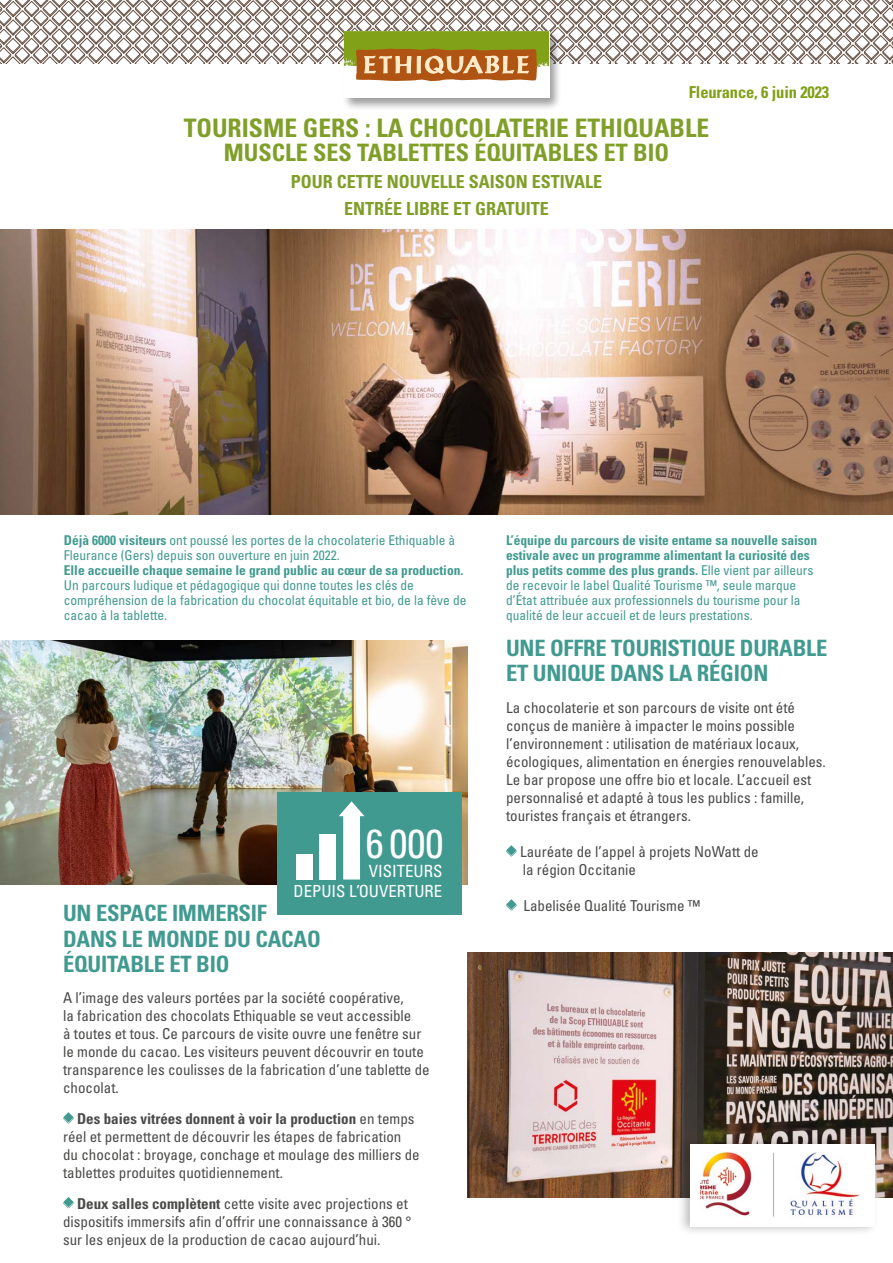
<style>
.page{position:relative;width:893px;height:1263px;background:#fff}
.page>*{position:absolute;margin:0;border:0;box-sizing:border-box;transform-origin:0 0}
.t1{font:condensed 40.5px "Univers LT Std";color:#fff}
.t2{font:700 condensed 25.5px "Univers LT Std";color:#809f29}
.t3{font:700 condensed 24px "Univers LT Std";color:#809f29}
.t4{font:700 condensed 22.5px/25.5px "Univers LT Std";letter-spacing:-.01em;color:#419a90}
.t5{font:700 condensed 18px/27px "Univers LT Std";color:#809f29;text-align:center}
.t6{font:condensed 16.8px "Univers LT Std";color:#fff}
.t7{font:condensed 16.65px "Univers LT Std";color:#fff}
.t8{font:700 condensed 16.5px "Univers LT Std";letter-spacing:-.01em;color:#80a017}
.t9{font:condensed 15px/18px "Univers LT Std";color:#4a4a49}
.t10{font:condensed 13.5px/15px "Univers LT Std";color:#419a90}
.t11{font:700 condensed 13.5px "Univers LT Std";color:#419a90}
.s1{font-weight:700}
</style>
<div class="page">
<svg style="left:63px;top:1112px;width:11px;height:12px"></svg>
<svg style="left:63px;top:1197px;width:11px;height:11px"></svg>
<div style="left:342px;top:29px;width:220px;height:82px;background:#000;opacity:.39"></div>
<div style="left:344px;top:32px;width:205px;height:66px;background:#fff"></div>
<svg style="left:0;top:0;width:893px;height:82px"></svg>
<img style="left:0;top:640px;width:467px;height:244px">
<img style="left:0;top:230px;width:893px;height:284px">
<svg style="left:506px;top:845px;width:11px;height:12px"></svg>
<svg style="left:506px;top:899px;width:11px;height:12px"></svg>
<img style="left:467px;top:953px;width:426px;height:244px">
<div style="left:676px;top:1135px;width:203px;height:101px;background:#000;opacity:.25"></div>
<div style="left:690px;top:1144px;width:184px;height:82px;background:#fff"></div>
<img style="left:701px;top:1152px;width:159px;height:66px">
<div style="left:277px;top:792px;width:184px;height:122px;background:#419a90"></div>
<div style="left:296px;top:854px;width:17px;height:25px;background:#fff"></div>
<div style="left:319px;top:834px;width:17px;height:45px;background:#fff"></div>
<svg style="left:339px;top:801px;width:25px;height:78px"></svg>
<p class="t8" style="left:689px;top:82px;width:142px">Fleurance, 6 juin 2023</p>
<h2 class="t2" style="left:184px;top:112px;width:527px">TOURISME GERS : LA CHOCOLATERIE ETHIQUABLE</h2>
<h3 class="t3" style="left:224px;top:138px;width:447px">MUSCLE SES TABLETTES ÉQUITABLES ET BIO</h3>
<p class="t5" style="left:291px;top:168px;width:313px">POUR CETTE NOUVELLE SAISON ESTIVALE<br>ENTRÉE LIBRE ET GRATUITE</p>
<p class="t10" style="left:64px;top:532px;width:393px"><span class="s1">Déjà 6000 visiteurs</span> ont poussé les portes de la chocolaterie Ethiquable à<br>Fleurance (Gers) depuis son ouverture en juin 2022.</p>
<p class="t11" style="left:64px;top:562px;width:401px">Elle accueille chaque semaine le grand public au cœur de sa production.</p>
<p class="t10" style="left:64px;top:577px;width:404px">Un parcours ludique et pédagogique qui donne toutes les clés de compréhension de la fabrication du chocolat équitable et bio, de la fève de cacao à la tablette.</p>
<h1 class="t1" style="left:366px;top:817px;width:79px">6 000</h1>
<p class="t6" style="left:369px;top:860px;width:75px">VISITEURS</p>
<p class="t7" style="left:294px;top:881px;width:150px">DEPUIS L’OUVERTURE</p>
<h3 class="t4" style="left:63px;top:900px;width:259px">UN ESPACE IMMERSIF<br>DANS LE MONDE DU CACAO<br>ÉQUITABLE ET BIO</h3>
<p class="t9" style="left:63px;top:988px;width:368px">A l’image des valeurs portées par la société coopérative,<br>la fabrication des chocolats Ethiquable se veut accessible<br>à toutes et tous. Ce parcours de visite ouvre une fenêtre sur le monde du cacao. Les visiteurs peuvent découvrir en toute transparence les coulisses de la fabrication d’une tablette de chocolat.</p>
<p class="t9" style="left:63px;top:1109px;width:358px;text-indent:14px"><span class="s1">Des baies vitrées donnent à voir la production</span> en temps réel et permettent de découvrir les étapes de fabrication du chocolat : broyage, conchage et moulage des milliers de tablettes produites quotidiennement.</p>
<p class="t9" style="left:63px;top:1194px;width:350px;text-indent:14px"><span class="s1">Deux salles complètent</span> cette visite avec projections et dispositifs immersifs afin d’offrir une connaissance à 360 ° sur les enjeux de la production de cacao aujourd’hui.</p>
<p class="t10" style="left:506px;top:532px;width:313px"><span class="s1">L’équipe du parcours de visite entame sa nouvelle saison estivale avec un programme alimentant la curiosité des plus petits comme des plus grands.</span> Elle vient par ailleurs de recevoir le label Qualité Tourisme ™, seule marque d’État attribuée aux professionnels du tourisme pour la qualité de leur accueil et de leurs prestations.</p>
<h3 class="t4" style="left:506px;top:635px;width:323px">UNE OFFRE TOURISTIQUE DURABLE<br>ET UNIQUE DANS LA RÉGION</h3>
<p class="t9" style="left:506px;top:698px;width:321px">La chocolaterie et son parcours de visite ont été conçus de manière à impacter le moins possible l’environnement : utilisation de matériaux locaux, écologiques, alimentation en énergies renouvelables.<br>Le bar propose une offre bio et locale. L’accueil est personnalisé et adapté à tous les publics : famille, touristes français et étrangers.</p>
<p class="t9" style="left:520px;top:842px;width:240px">Lauréate de l’appel à projets NoWatt de la région Occitanie</p>
<p class="t9" style="left:523px;top:896px;width:178px">Labelisée Qualité Tourisme ™</p>
</div>
